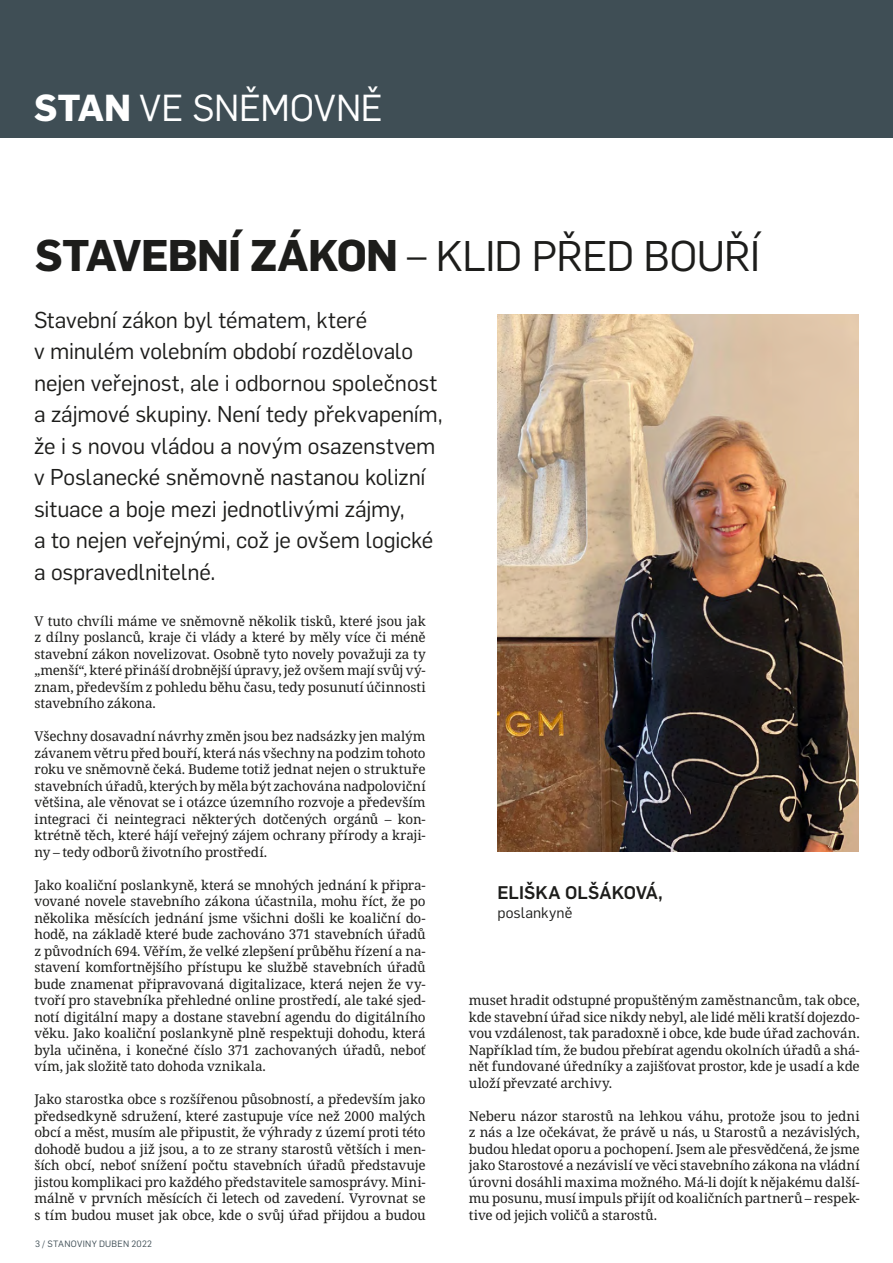
<style>
.page{position:relative;width:893px;height:1263px;background:#fff}
.page>*{position:absolute;margin:0;border:0;box-sizing:border-box;transform-origin:0 0}
.t1{font:42px "Flama";letter-spacing:-.01em;color:#1d1d1b}
.t2{font:36.9px "Flama";letter-spacing:-.005em;color:#fff}
.t3{font:22.5px/31.5px "Flama";letter-spacing:-.005em;color:#1d1d1b}
.t4{font:500 18px "Flama";color:#1d1d1b}
.t5{font:15px "Flama";letter-spacing:.01em;color:#1d1d1b}
.t6{font:13.5px/16.5px "Noto Serif";letter-spacing:-.015em;color:#1d1d1b;text-align:justify}
.t7{font:9px "Flama";letter-spacing:.03em;color:#3f4e55}
.s1{font-weight:700}
.s2{font-weight:700;font-size:43.5px}
</style>
<div class="page">
<div style="left:0;top:0;width:893px;height:138px;background:#3f4e55"></div>
<img style="left:497px;top:315px;width:362px;height:537px">
<h2 class="t2" style="left:34px;top:83px;width:350px"><span class="s1">STAN</span> VE SNĚMOVNĚ</h2>
<h1 class="t1" style="left:35px;top:227px;width:727px"><span class="s2">STAVEBNÍ ZÁKON</span> – KLID PŘED BOUŘÍ</h1>
<p class="t3" style="left:34px;top:302px;width:410px">Stavební zákon byl tématem, které<br>v minulém volebním období rozdělovalo nejen veřejnost, ale i odbornou společnost a zájmové skupiny. Není tedy překvapením, že i s novou vládou a novým osazenstvem v Poslanecké sněmovně nastanou kolizní situace a boje mezi jednotlivými zájmy,<br>a to nejen veřejnými, což je ovšem logické a ospravedlnitelné.</p>
<p class="t6" style="left:35px;top:613px;width:393px">V tuto chvíli máme ve sněmovně několik tisků, které jsou jak z dílny poslanců, kraje či vlády a které by měly více či méně stavební zákon novelizovat. Osobně tyto novely považuji za ty „menší“, které přináší drobnější úpravy, jež ovšem mají svůj vý&shy;znam, především z pohledu běhu času, tedy posunutí účinnosti stavebního zákona.</p>
<p class="t6" style="left:35px;top:728px;width:393px">Všechny dosavadní návrhy změn jsou bez nadsázky jen malým závanem větru před bouří, která nás všechny na podzim tohoto roku ve sněmovně čeká. Budeme totiž jednat nejen o struktuře stavebních úřadů, kterých by měla být zachována nadpoloviční většina, ale věnovat se i otázce územního rozvoje a především integraci či neintegraci některých dotčených orgánů – kon&shy;ktrétně těch, které hájí veřejný zájem ochrany přírody a kraji&shy;ny – tedy odborů životního prostředí.</p>
<p class="t6" style="left:35px;top:877px;width:393px">Jako koaliční poslankyně, která se mnohých jednání k připra&shy;vované novele stavebního zákona účastnila, mohu říct, že po několika měsících jednání jsme všichni došli ke koaliční do&shy;hodě, na základě které bude zachováno 371 stavebních úřadů z původních 694. Věřím, že velké zlepšení průběhu řízení a na&shy;stavení komfortnějšího přístupu ke službě stavebních úřadů bude znamenat připravovaná digitalizace, která nejen že vy&shy;tvoří pro stavebníka přehledné online prostředí, ale také sjed&shy;notí digitální mapy a dostane stavební agendu do digitálního věku. Jako koaliční poslankyně plně respektuji dohodu, která byla učiněna, i konečné číslo 371 zachovaných úřadů, neboť vím, jak složitě tato dohoda vznikala.</p>
<p class="t6" style="left:35px;top:1091px;width:393px">Jako starostka obce s rozšířenou působností, a především jako předsedkyně sdružení, které zastupuje více než 2000 malých obcí a měst, musím ale připustit, že výhrady z území proti této dohodě budou a již jsou, a to ze strany starostů větších i men&shy;ších obcí, neboť snížení počtu stavebních úřadů představuje jistou komplikaci pro každého představitele samosprávy. Mini&shy;málně v prvních měsících či letech od zavedení. Vyrovnat se s tím budou muset jak obce, kde o svůj úřad přijdou a budou</p>
<p class="t7" style="left:35px;top:1238px;width:118px">3 / STANOVINY DUBEN 2022</p>
<h3 class="t4" style="left:497px;top:879px;width:167px">ELIŠKA OLŠÁKOVÁ,</h3>
<p class="t5" style="left:497px;top:903px;width:76px">poslankyně</p>
<p class="t6" style="left:469px;top:992px;width:392px">muset hradit odstupné propuštěným zaměstnancům, tak obce, kde stavební úřad sice nikdy nebyl, ale lidé měli kratší dojezdo&shy;vou vzdálenost, tak paradoxně i obce, kde bude úřad zachován.<br>Například tím, že budou přebírat agendu okolních úřadů a shá&shy;nět fundované úředníky a zajišťovat prostor, kde je usadí a kde uloží převzaté archivy.</p>
<p class="t6" style="left:469px;top:1108px;width:392px">Neberu názor starostů na lehkou váhu, protože jsou to jedni z nás a lze očekávat, že právě u nás, u Starostů a nezávislých, budou hledat oporu a pochopení. Jsem ale přesvědčená, že jsme jako Starostové a nezávislí ve věci stavebního zákona na vládní úrovni dosáhli maxima možného. Má-li dojít k nějakému další&shy;mu posunu, musí impuls přijít od koaličních partnerů – respek&shy;tive od jejich voličů a starostů.</p>
</div>
